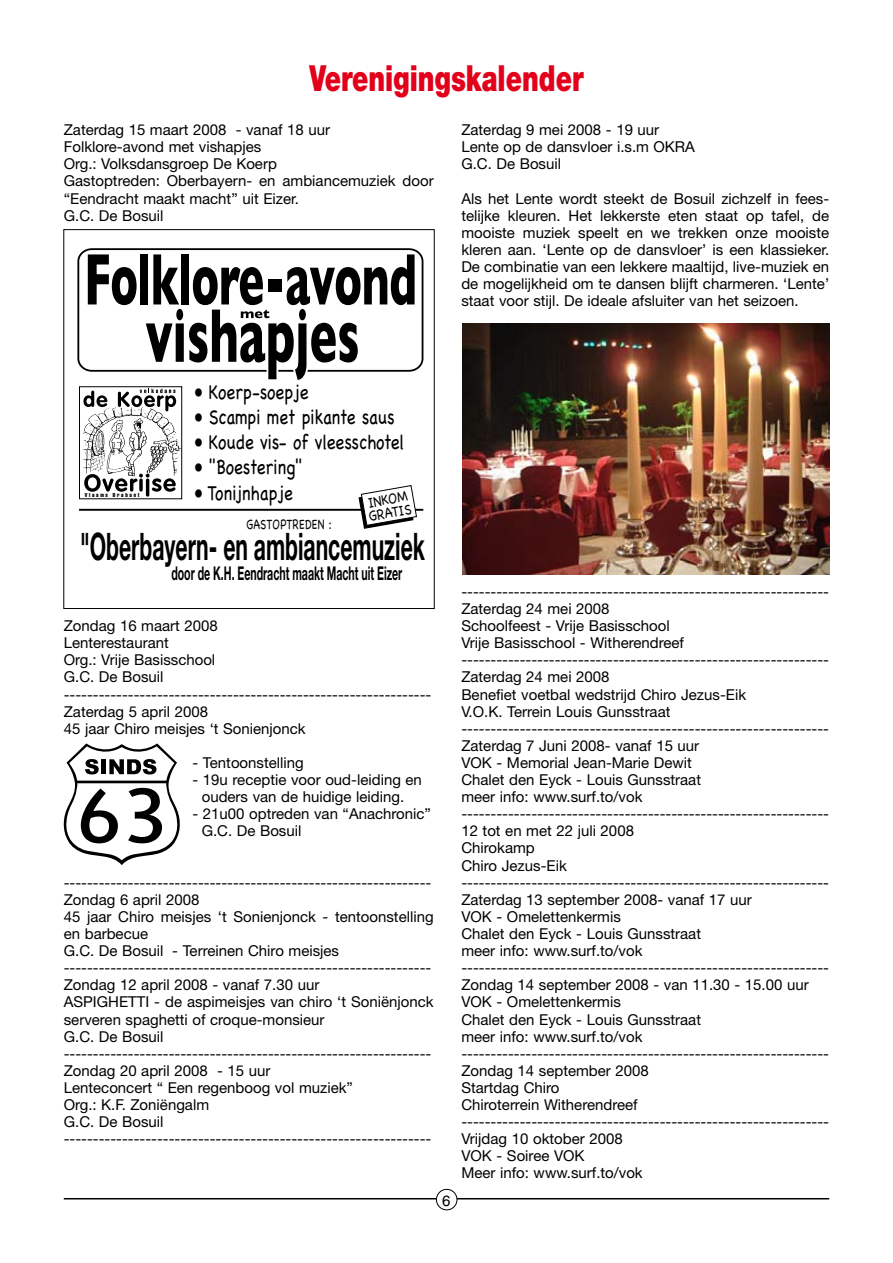
<style>
.page{position:relative;width:893px;height:1263px;background:#fff}
.page>*{position:absolute;margin:0;border:0;box-sizing:border-box;transform-origin:0 0}
.t1{font:700 37.95px "Helvetica Neue";color:#000;scale:.56 1}
.t2{font:900 36px "Helvetica Neue";color:#e2001a;scale:.72 1}
.t3{font:20.85px "Chalkboard";color:#000;scale:.8 1}
.t4{font:700 18.9px "Helvetica Neue";color:#000;scale:.56 1}
.t5{font:15px/17.1px "Helvetica Neue";color:#000}
.t6{font:15px "Helvetica";color:#000}
.t7{font:14.55px/13.6px "Chalkboard";color:#000;scale:.85 1}
.t8{font:13.95px "Chalkboard";letter-spacing:.01em;color:#000;scale:.75 1}
.t9{font:extra-condensed 5.7px "Helvetica";letter-spacing:.3em;color:#000}
</style>
<div class="page">
<img style="left:463px;top:323px;width:366px;height:251px">
<hr style="left:79px;top:509px;width:344px;height:2px;background:#000">
<div style="left:77px;top:248px;width:346px;height:124px;border:2px solid #000;border-radius:13px"></div>
<div style="left:79px;top:386px;width:103px;height:113px;border:1px solid #000"></div>
<svg style="left:83px;top:254px;width:334px;height:275px"></svg>
<div style="left:63px;top:229px;width:372px;height:380px;border:1px solid #000"></div>
<svg style="left:64px;top:743px;width:116px;height:122px"></svg>
<hr style="left:64px;top:1198px;width:765px;height:1px;background:#000">
<div style="left:436px;top:1189px;width:21px;height:21px;background:#fff;border-radius:50%"></div>
<div style="left:436px;top:1189px;width:21px;height:21px;border:1px solid #000;border-radius:50%"></div>
<h2 class="t2" style="left:309px;top:57px;width:382px">Verenigingskalender</h2>
<p class="t5" style="left:64px;top:121px;width:371px">Zaterdag 15 maart 2008 - vanaf 18 uur Folklore-avond met vishapjes<br>Org.: Volksdansgroep De Koerp<br>Gastoptreden: Oberbayern- en ambiancemuziek door “Eendracht maakt macht” uit Eizer.<br>G.C. De Bosuil</p>
<p class="t5" style="left:461px;top:121px;width:235px">Zaterdag 9 mei 2008 - 19 uur<br>Lente op de dansvloer i.s.m OKRA<br>G.C. De Bosuil</p>
<p class="t5" style="left:461px;top:189px;width:369px;text-align:justify">Als het Lente wordt steekt de Bosuil zichzelf in fees&shy;telijke kleuren. Het lekkerste eten staat op tafel, de mooiste muziek speelt en we trekken onze mooiste kleren aan. ‘Lente op de dansvloer’ is een klassieker.<br>De combinatie van een lekkere maaltijd, live-muziek en de mogelijkheid om te dansen blijft charmeren. ‘Lente’ staat voor stijl. De ideale afsluiter van het seizoen.</p>
<p class="t9" style="left:85px;top:491px;width:56px">Vlaams Brabant</p>
<h3 class="t3" style="left:195px;top:380px;width:144px">• Koerp-soepje</h3>
<h3 class="t3" style="left:195px;top:405px;width:251px">• Scampi met pikante saus</h3>
<h3 class="t3" style="left:195px;top:431px;width:264px">• Koude vis- of vleesschotel</h3>
<h3 class="t3" style="left:195px;top:456px;width:136px">• "Boestering"</h3>
<h3 class="t3" style="left:195px;top:481px;width:124px">• Tonijnhapje</h3>
<p class="t7" style="left:365px;top:497px;width:52px;rotate:-10deg">INKOM<br>GRATIS</p>
<p class="t8" style="left:246px;top:516px;width:115px">GASTOPTREDEN :</p>
<h1 class="t1" style="left:80px;top:522px;width:617px">"Oberbayern- en ambiancemuziek</h1>
<p class="t4" style="left:171px;top:561px;width:414px">door de K.H. Eendracht maakt Macht uit Eizer</p>
<p class="t5" style="left:64px;top:617px;width:369px">Zondag 16 maart 2008<br>Lenterestaurant<br>Org.: Vrije Basisschool<br>G.C. De Bosuil ---------------------------------------------------------------<br>Zaterdag 5 april 2008<br>45 jaar Chiro meisjes ‘t Sonienjonck</p>
<p class="t5" style="left:193px;top:754px;width:113px">- Tentoonstelling</p>
<p class="t5" style="left:193px;top:771px;width:231px;text-align:center">- 19u receptie voor oud-leiding en ouders van de huidige leiding.</p>
<p class="t5" style="left:202px;top:805px;width:231px;text-indent:-9px">- 21u00 optreden van “Anachronic”<br>G.C. De Bosuil</p>
<p class="t5" style="left:64px;top:873px;width:371px">--------------------------------------------------------------- Zondag 6 april 2008<br>45 jaar Chiro meisjes ‘t Sonienjonck - tentoonstelling en barbecue<br>G.C. De Bosuil - Terreinen Chiro meisjes --------------------------------------------------------------- Zondag 12 april 2008 - vanaf 7.30 uur<br>ASPIGHETTI - de aspimeisjes van chiro ‘t Soniënjonck serveren spaghetti of croque-monsieur<br>G.C. De Bosuil --------------------------------------------------------------- Zondag 20 april 2008 - 15 uur<br>Lenteconcert “ Een regenboog vol muziek”<br>Org.: K.F. Zoniëngalm<br>G.C. De Bosuil ---------------------------------------------------------------</p>
<p class="t6" style="left:442px;top:1192px;width:10px">6</p>
<p class="t5" style="left:461px;top:583px;width:369px">--------------------------------------------------------------- Zaterdag 24 mei 2008<br>Schoolfeest - Vrije Basisschool<br>Vrije Basisschool - Witherendreef --------------------------------------------------------------- Zaterdag 24 mei 2008<br>Benefiet voetbal wedstrijd Chiro Jezus-Eik<br>V.O.K. Terrein Louis Gunsstraat --------------------------------------------------------------- Zaterdag 7 Juni 2008- vanaf 15 uur<br>VOK - Memorial Jean-Marie Dewit<br>Chalet den Eyck - Louis Gunsstraat<br>meer info: www.surf.to/vok --------------------------------------------------------------- 12 tot en met 22 juli 2008<br>Chirokamp<br>Chiro Jezus-Eik --------------------------------------------------------------- Zaterdag 13 september 2008- vanaf 17 uur<br>VOK - Omelettenkermis<br>Chalet den Eyck - Louis Gunsstraat<br>meer info: www.surf.to/vok --------------------------------------------------------------- Zondag 14 september 2008 - van 11.30 - 15.00 uur VOK - Omelettenkermis<br>Chalet den Eyck - Louis Gunsstraat<br>meer info: www.surf.to/vok --------------------------------------------------------------- Zondag 14 september 2008<br>Startdag Chiro<br>Chiroterrein Witherendreef --------------------------------------------------------------- Vrijdag 10 oktober 2008<br>VOK - Soiree VOK<br>Meer info: www.surf.to/vok</p>
</div>
